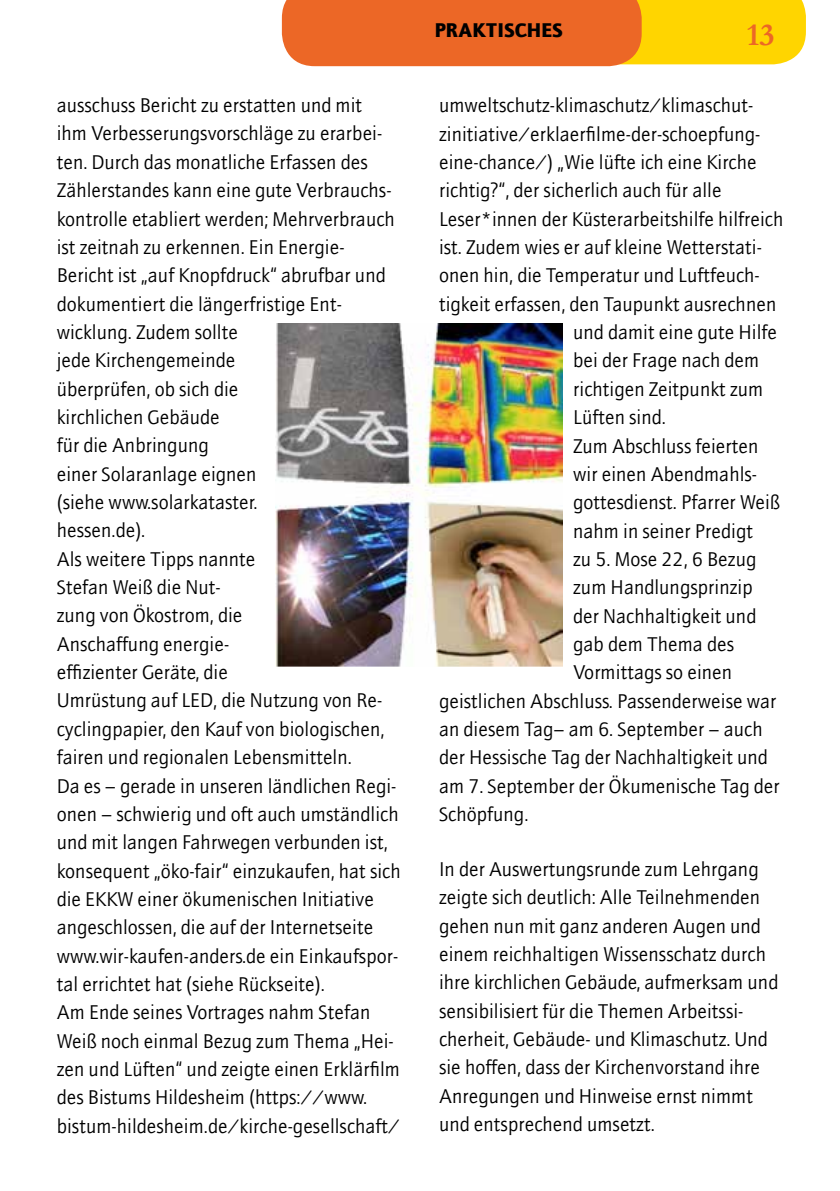
<style>
.page{position:relative;width:840px;height:1191px;background:#fff}
.page>*{position:absolute;margin:0;border:0;box-sizing:border-box;transform-origin:0 0}
.t1{font:700 32px "Garamond";color:#ec6726}
.t2{font:20px/28.4px "AT Quay Sans";color:#000}
.t3{font:900 20px "AT Quay Sans";color:#000}
</style>
<div class="page">
<svg style="left:282px;top:0;width:523px;height:66px;background:#f28b1f"></svg>
<img style="left:275px;top:323px;width:287px;height:343px">
<p class="t2" style="left:57px;top:91px;width:345px">ausschuss Bericht zu erstatten und mit<br>ihm Verbesserungsvorschläge zu erarbei&shy;ten. Durch das monatliche Erfassen des Zählerstandes kann eine gute Verbrauchs&shy;kontrolle etabliert werden; Mehrverbrauch ist zeitnah zu erkennen. Ein Energie-Bericht ist „auf Knopfdruck“ abrufbar und dokumentiert die längerfristige Ent&shy;wicklung. Zudem sollte<br>jede Kirchengemeinde<br>überprüfen, ob sich die<br>kirchlichen Gebäude<br>für die Anbringung<br>einer Solaranlage eignen<br>(siehe www.solarkataster.<br>hessen.de).<br>Als weitere Tipps nannte<br>Stefan Weiß die Nut-<br>zung von Ökostrom, die<br>Anschaffung energie-<br>effizienter Geräte, die<br>Umrüstung auf LED, die Nutzung von Re&shy;cyclingpapier, den Kauf von biologischen, fairen und regionalen Lebensmitteln.<br>Da es – gerade in unseren ländlichen Regi&shy;onen – schwierig und oft auch umständlich und mit langen Fahrwegen verbunden ist, konsequent „öko-fair“ einzukaufen, hat sich die EKKW einer ökumenischen Initiative angeschlossen, die auf der Internetseite www.wir-kaufen-anders.de ein Einkaufspor&shy;tal errichtet hat (siehe Rückseite).<br>Am Ende seines Vortrages nahm Stefan Weiß noch einmal Bezug zum Thema „Hei&shy;zen und Lüften“ und zeigte einen Erklärfilm des Bistums Hildesheim (https://www. bistum-hildesheim.de/kirche-gesellschaft/</p>
<p class="t3" style="left:434px;top:18px;width:130px">PRAKTISCHES</p>
<h1 class="t1" style="left:746px;top:13px;width:29px">13</h1>
<p class="t2" style="left:439px;top:91px;width:316px">umweltschutz-klimaschutz/klimaschut-</p>
<p class="t2" style="left:439px;top:119px;width:323px">zinitiative/erklaerfilme-der-schoepfung-</p>
<p class="t2" style="left:439px;top:148px;width:319px">eine-chance/) „Wie lüfte ich eine Kirche</p>
<p class="t2" style="left:439px;top:176px;width:284px">richtig?“, der sicherlich auch für alle</p>
<p class="t2" style="left:439px;top:204px;width:345px">Leser*innen der Küsterarbeitshilfe hilfreich</p>
<p class="t2" style="left:439px;top:233px;width:324px">ist. Zudem wies er auf kleine Wetterstati-</p>
<p class="t2" style="left:439px;top:261px;width:322px">onen hin, die Temperatur und Luftfeuch-</p>
<p class="t2" style="left:439px;top:290px;width:339px">tigkeit erfassen, den Taupunkt ausrechnen</p>
<p class="t2" style="left:573px;top:318px;width:205px">und damit eine gute Hilfe</p>
<p class="t2" style="left:573px;top:346px;width:187px">bei der Frage nach dem</p>
<p class="t2" style="left:573px;top:375px;width:192px">richtigen Zeitpunkt zum</p>
<p class="t2" style="left:573px;top:403px;width:94px">Lüften sind.</p>
<p class="t2" style="left:573px;top:431px;width:187px">Zum Abschluss feierten</p>
<p class="t2" style="left:573px;top:460px;width:185px">wir einen Abendmahls-</p>
<p class="t2" style="left:573px;top:488px;width:208px">gottesdienst. Pfarrer Weiß</p>
<p class="t2" style="left:573px;top:516px;width:181px">nahm in seiner Predigt</p>
<p class="t2" style="left:573px;top:545px;width:185px">zu 5. Mose 22, 6 Bezug</p>
<p class="t2" style="left:573px;top:573px;width:181px">zum Handlungsprinzip</p>
<p class="t2" style="left:573px;top:601px;width:184px">der Nachhaltigkeit und</p>
<p class="t2" style="left:573px;top:630px;width:162px">gab dem Thema des</p>
<p class="t2" style="left:573px;top:658px;width:160px">Vormittags so einen</p>
<p class="t2" style="left:439px;top:686px;width:339px">geistlichen Abschluss. Passenderweise war</p>
<p class="t2" style="left:439px;top:715px;width:325px">an diesem Tag– am 6. September – auch</p>
<p class="t2" style="left:439px;top:743px;width:330px">der Hessische Tag der Nachhaltigkeit und</p>
<p class="t2" style="left:439px;top:771px;width:342px">am 7. September der Ökumenische Tag der</p>
<p class="t2" style="left:439px;top:800px;width:91px">Schöpfung.</p>
<p class="t2" style="left:439px;top:854px;width:340px">In der Auswertungsrunde zum Lehrgang zeigte sich deutlich: Alle Teilnehmenden gehen nun mit ganz anderen Augen und einem reichhaltigen Wissensschatz durch ihre kirchlichen Gebäude, aufmerksam und sensibilisiert für die Themen Arbeitssi&shy;cherheit, Gebäude- und Klimaschutz. Und sie hoffen, dass der Kirchenvorstand ihre Anregungen und Hinweise ernst nimmt und entsprechend umsetzt.</p>
</div>
